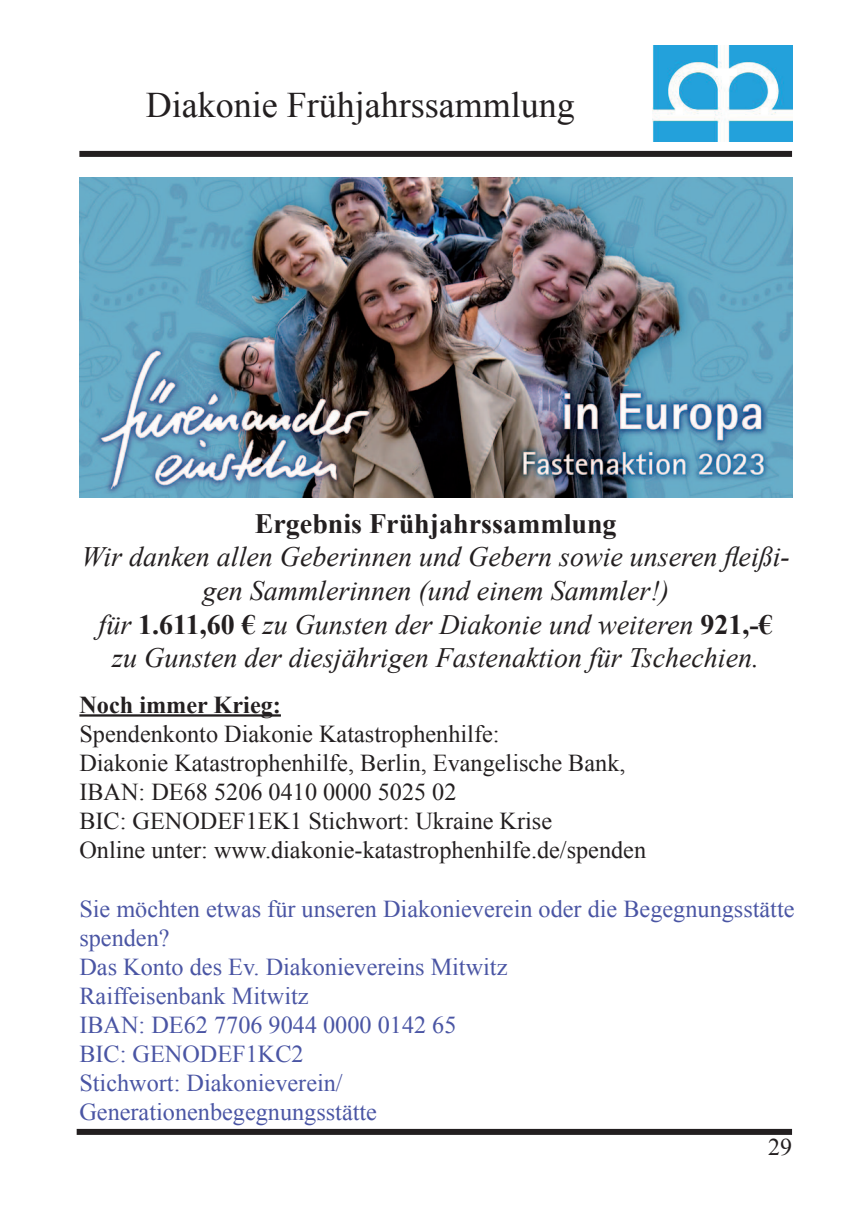
<style>
.page{position:relative;width:862px;height:1214px;background:#fff}
.page>*{position:absolute;margin:0;border:0;box-sizing:border-box;transform-origin:0 0}
.t1{font:36px "Times New Roman";color:#231f20}
.t2{font:italic 28px/33.6px "Times New Roman";color:#231f20;text-align:center}
.t3{font:700 28px "Times New Roman";color:#231f20}
.t4{font:24.2px/29px "Times New Roman";color:#4a55a4}
.t5{font:24.2px/29px "Times New Roman";color:#231f20}
.t6{font:700 24.2px "Times New Roman";color:#231f20}
.t7{font:24px "Times New Roman";color:#231f20}
.s1{font-weight:700;font-style:normal}
</style>
<div class="page">
<div style="left:79px;top:151px;width:713px;height:6px;background:#231f20"></div>
<div style="left:77px;top:1128px;width:715px;height:6px;background:#231f20"></div>
<img style="left:79px;top:178px;width:713px;height:319px">
<hr style="left:79px;top:714px;width:202px;height:2px;background:#231f20">
<img style="left:652px;top:45px;width:140px;height:97px">
<h1 class="t1" style="left:146px;top:81px;width:430px">Diakonie Frühjahrssammlung</h1>
<p class="t3" style="left:255px;top:504px;width:363px">Ergebnis Frühjahrssammlung</p>
<p class="t2" style="left:82px;top:539px;width:710px">Wir danken allen Geberinnen und Gebern sowie unseren fleißi&shy;gen Sammlerinnen (und einem Sammler!)<br>für <span class="s1">1.611,60 €</span> zu Gunsten der Diakonie und weiteren <span class="s1">921,-€<br></span>zu Gunsten der diesjährigen Fastenaktion für Tschechien.</p>
<p class="t6" style="left:79px;top:688px;width:203px">Noch immer Krieg:</p>
<p class="t5" style="left:79px;top:718px;width:568px">Spendenkonto Diakonie Katastrophenhilfe:<br>Diakonie Katastrophenhilfe, Berlin, Evangelische Bank, IBAN: DE68 5206 0410 0000 5025 02<br>BIC: GENODEF1EK1 Stichwort: Ukraine Krise<br>Online unter: www.diakonie-katastrophenhilfe.de/spenden</p>
<p class="t4" style="left:79px;top:893px;width:716px">Sie möchten etwas für unseren Diakonieverein oder die Begegnungsstätte spenden?<br>Das Konto des Ev. Diakonievereins Mitwitz<br>Raiffeisenbank Mitwitz<br>IBAN: DE62 7706 9044 0000 0142 65<br>BIC: GENODEF1KC2<br>Stichwort: Diakonieverein/<br>Generationenbegegnungsstätte</p>
<p class="t7" style="left:768px;top:1130px;width:25px">29</p>
</div>
